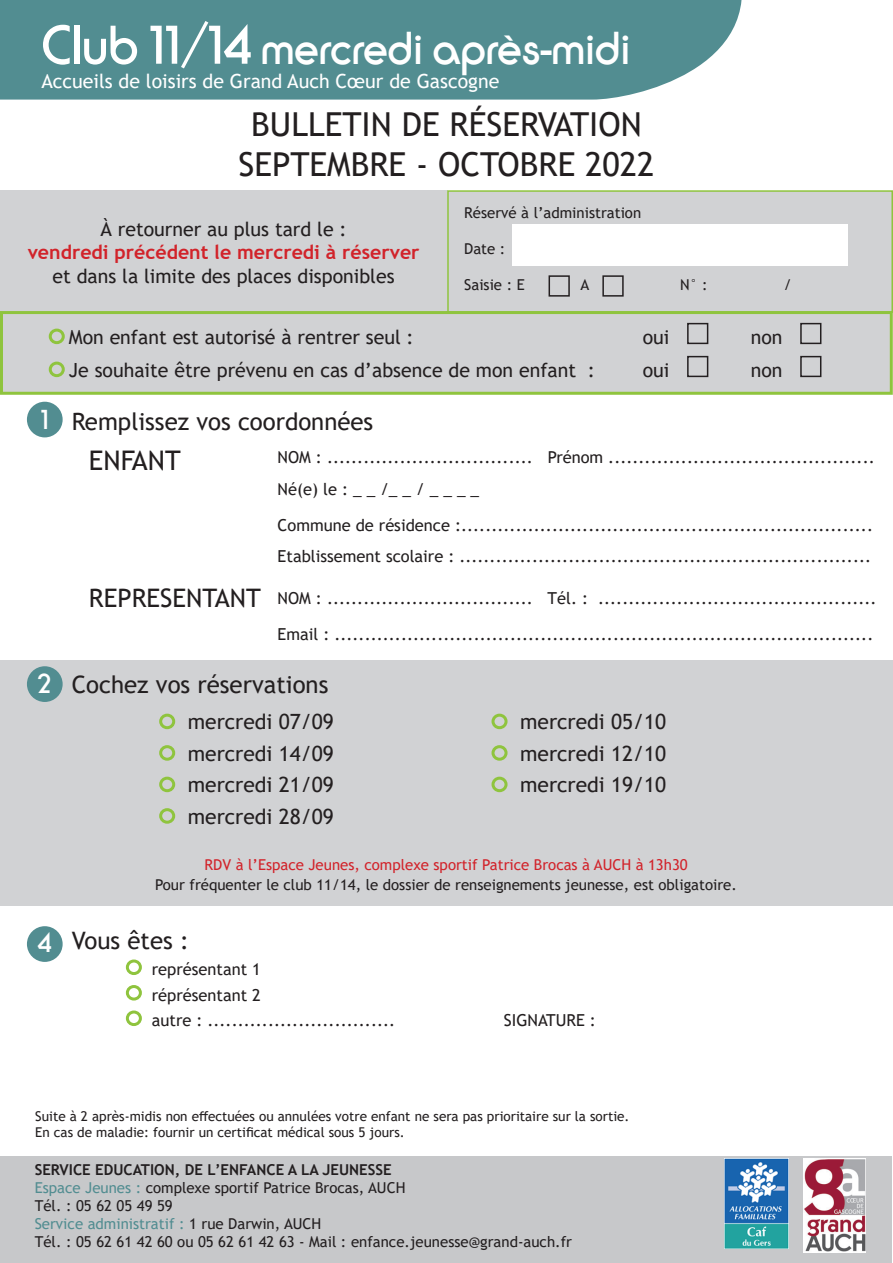
<style>
.page{position:relative;width:893px;height:1263px;background:#fff}
.page>*{position:absolute;margin:0;border:0;box-sizing:border-box;transform-origin:0 0}
.t1{font:48px "ITC Ronda Com";color:#fff}
.t2{font:33px/39.6px "Trebuchet MS";color:#231f20;text-align:center}
.t3{font:28.5px "ITC Ronda Com";color:#fff}
.t4{font:27px "Trebuchet MS";color:#231f20}
.t5{font:25.5px "Trebuchet MS";color:#231f20}
.t6{font:24px "Trebuchet MS";color:#231f20}
.t7{font:21px/31.5px "Trebuchet MS";color:#231f20;text-align:justify}
.t8{font:19.5px "Trebuchet MS";color:#231f20}
.t9{font:19.5px "Trebuchet MS";color:#fff}
.t10{font:700 19.5px "Trebuchet MS";color:#d1232a}
.t11{font:16.5px/25.5px "Trebuchet MS";color:#231f20}
.t12{font:15px/18px "Trebuchet MS";color:#231f20}
.t13{font:15px "Trebuchet MS";color:#d1232a}
.t14{font:13.5px/16.2px "Trebuchet MS";color:#231f20}
.s1{font-size:57px}
.s2{font-weight:700}
.s3{color:#528d91}
</style>
<div class="page">
<div style="left:1px;top:1156px;width:891px;height:106px;background:#c7c8ca"></div>
<img style="left:724px;top:1158px;width:65px;height:90px">
<img style="left:804px;top:1158px;width:62px;height:95px">
<div style="left:0;top:0;width:742px;height:100px;background:#528d91"></div>
<div style="left:0;top:190px;width:447px;height:124px;background:#d1d2d4"></div>
<div style="left:448px;top:191px;width:444px;height:121px;background:#d1d2d4"></div>
<div style="left:447px;top:190px;width:446px;height:123px;border:2px solid #8fc43e"></div>
<div style="left:2px;top:313px;width:889px;height:80px;background:#d1d2d4"></div>
<div style="left:0;top:311px;width:893px;height:84px;border:3px solid #8fc43e"></div>
<div style="left:0;top:660px;width:893px;height:246px;background:#d1d2d4"></div>
<div style="left:159px;top:714px;width:16px;height:15px;border:3px solid #8fc43e;border-radius:50%"></div>
<div style="left:159px;top:745px;width:16px;height:16px;border:3px solid #8fc43e;border-radius:50%"></div>
<div style="left:159px;top:777px;width:16px;height:15px;border:3px solid #8fc43e;border-radius:50%"></div>
<div style="left:159px;top:808px;width:16px;height:16px;border:3px solid #8fc43e;border-radius:50%"></div>
<div style="left:491px;top:714px;width:16px;height:15px;border:3px solid #8fc43e;border-radius:50%"></div>
<div style="left:491px;top:745px;width:16px;height:16px;border:3px solid #8fc43e;border-radius:50%"></div>
<div style="left:491px;top:777px;width:16px;height:15px;border:3px solid #8fc43e;border-radius:50%"></div>
<div style="left:126px;top:959px;width:16px;height:16px;border:3px solid #8fc43e;border-radius:50%"></div>
<div style="left:126px;top:985px;width:16px;height:15px;border:3px solid #8fc43e;border-radius:50%"></div>
<div style="left:126px;top:1010px;width:16px;height:16px;border:3px solid #8fc43e;border-radius:50%"></div>
<div style="left:512px;top:224px;width:335px;height:41px;background:#fff"></div>
<div style="left:549px;top:275px;width:21px;height:22px;border:2px solid #231f20"></div>
<div style="left:602px;top:275px;width:22px;height:22px;border:2px solid #231f20"></div>
<div style="left:27px;top:402px;width:36px;height:35px;background:#528d91;border-radius:50%"></div>
<div style="left:27px;top:666px;width:36px;height:36px;background:#528d91;border-radius:50%"></div>
<div style="left:27px;top:926px;width:36px;height:36px;background:#528d91;border-radius:50%"></div>
<div style="left:49px;top:329px;width:16px;height:15px;border:3px solid #8fc43e;border-radius:50%"></div>
<div style="left:687px;top:323px;width:21px;height:21px;border:2px solid #231f20"></div>
<div style="left:800px;top:323px;width:21px;height:21px;border:2px solid #231f20"></div>
<div style="left:49px;top:362px;width:16px;height:15px;border:3px solid #8fc43e;border-radius:50%"></div>
<div style="left:687px;top:356px;width:21px;height:21px;border:2px solid #231f20"></div>
<div style="left:800px;top:356px;width:21px;height:21px;border:2px solid #231f20"></div>
<h1 class="t1" style="left:41px;top:22px;width:590px"><span class="s1">Club 11/14</span> mercredi après-midi</h1>
<p class="t9" style="left:41px;top:69px;width:459px">Accueils de loisirs de Grand Auch Cœur de Gascogne</p>
<h2 class="t2" style="left:238px;top:104px;width:417px">BULLETIN DE RÉSERVATION<br>SEPTEMBRE - OCTOBRE 2022</h2>
<p class="t8" style="left:100px;top:217px;width:248px">À retourner au plus tard le :</p>
<p class="t10" style="left:28px;top:240px;width:393px">vendredi précédent le mercredi à réserver</p>
<p class="t8" style="left:53px;top:263px;width:344px">et dans la limite des places disponibles</p>
<p class="t12" style="left:464px;top:204px;width:178px">Réservé à l’administration</p>
<p class="t12" style="left:464px;top:240px;width:43px">Date :</p>
<p class="t12" style="left:464px;top:276px;width:62px">Saisie : E</p>
<p class="t12" style="left:580px;top:276px;width:10px">A</p>
<p class="t12" style="left:680px;top:276px;width:29px">N° :</p>
<p class="t12" style="left:784px;top:276px;width:9px">/</p>
<p class="t8" style="left:69px;top:325px;width:346px">Mon enfant est autorisé à rentrer seul :</p>
<p class="t8" style="left:643px;top:325px;width:28px">oui</p>
<p class="t8" style="left:751px;top:325px;width:33px">non</p>
<p class="t8" style="left:69px;top:358px;width:528px">Je souhaite être prévenu en cas d’absence de mon enfant :</p>
<p class="t8" style="left:643px;top:358px;width:28px">oui</p>
<p class="t8" style="left:751px;top:358px;width:33px">non</p>
<h3 class="t3" style="left:41px;top:404px;width:9px">1</h3>
<h3 class="t6" style="left:72px;top:406px;width:303px">Remplissez vos coordonnées</h3>
<h3 class="t4" style="left:89px;top:444px;width:93px">ENFANT</h3>
<p class="t11" style="left:278px;top:441px;width:599px;line-height:31.5px">NOM : .................................. Prénom ............................................<br>Né(e) le : _ _ /_ _ / _ _ _ _</p>
<p class="t11" style="left:278px;top:509px;width:597px;line-height:31.5px">Commune de résidence :....................................................................<br>Etablissement scolaire : ....................................................................</p>
<p class="t11" style="left:278px;top:580px;width:600px;line-height:36px">NOM : .................................. Tél. : ..............................................<br>Email : .........................................................................................</p>
<h3 class="t5" style="left:89px;top:581px;width:173px">REPRESENTANT</h3>
<h3 class="t3" style="left:37px;top:668px;width:16px">2</h3>
<h3 class="t6" style="left:72px;top:669px;width:258px">Cochez vos réservations</h3>
<p class="t7" style="left:188px;top:706px;width:148px">mercredi 07/09 mercredi 14/09 mercredi 21/09 mercredi 28/09</p>
<p class="t7" style="left:520px;top:706px;width:148px">mercredi 05/10 mercredi 12/10 mercredi 19/10</p>
<p class="t13" style="left:204px;top:855px;width:485px">RDV à l’Espace Jeunes, complexe sportif Patrice Brocas à AUCH à 13h30</p>
<p class="t12" style="left:155px;top:875px;width:583px">Pour fréquenter le club 11/14, le dossier de renseignements jeunesse, est obligatoire.</p>
<h3 class="t3" style="left:37px;top:928px;width:15px">4</h3>
<h3 class="t6" style="left:72px;top:925px;width:118px">Vous êtes :</h3>
<p class="t11" style="left:152px;top:956px;width:245px">représentant 1<br>réprésentant 2<br>autre : ...............................</p>
<p class="t11" style="left:504px;top:1007px;width:94px">SIGNATURE :</p>
<p class="t14" style="left:35px;top:1108px;width:596px">Suite à 2 après-midis non effectuées ou annulées votre enfant ne sera pas prioritaire sur la sortie.<br>En cas de maladie: fournir un certificat médical sous 5 jours.</p>
<p class="t12" style="left:35px;top:1160px;width:539px"><span class="s2">SERVICE EDUCATION, DE L’ENFANCE A LA JEUNESSE<br></span><span class="s3">Espace Jeunes :</span> complexe sportif Patrice Brocas, AUCH<br>Tél. : 05 62 05 49 59<br><span class="s3">Service administratif :</span> 1 rue Darwin, AUCH<br>Tél. : 05 62 61 42 60 ou 05 62 61 42 63 - Mail : enfance.jeunesse@grand-auch.fr</p>
</div>
